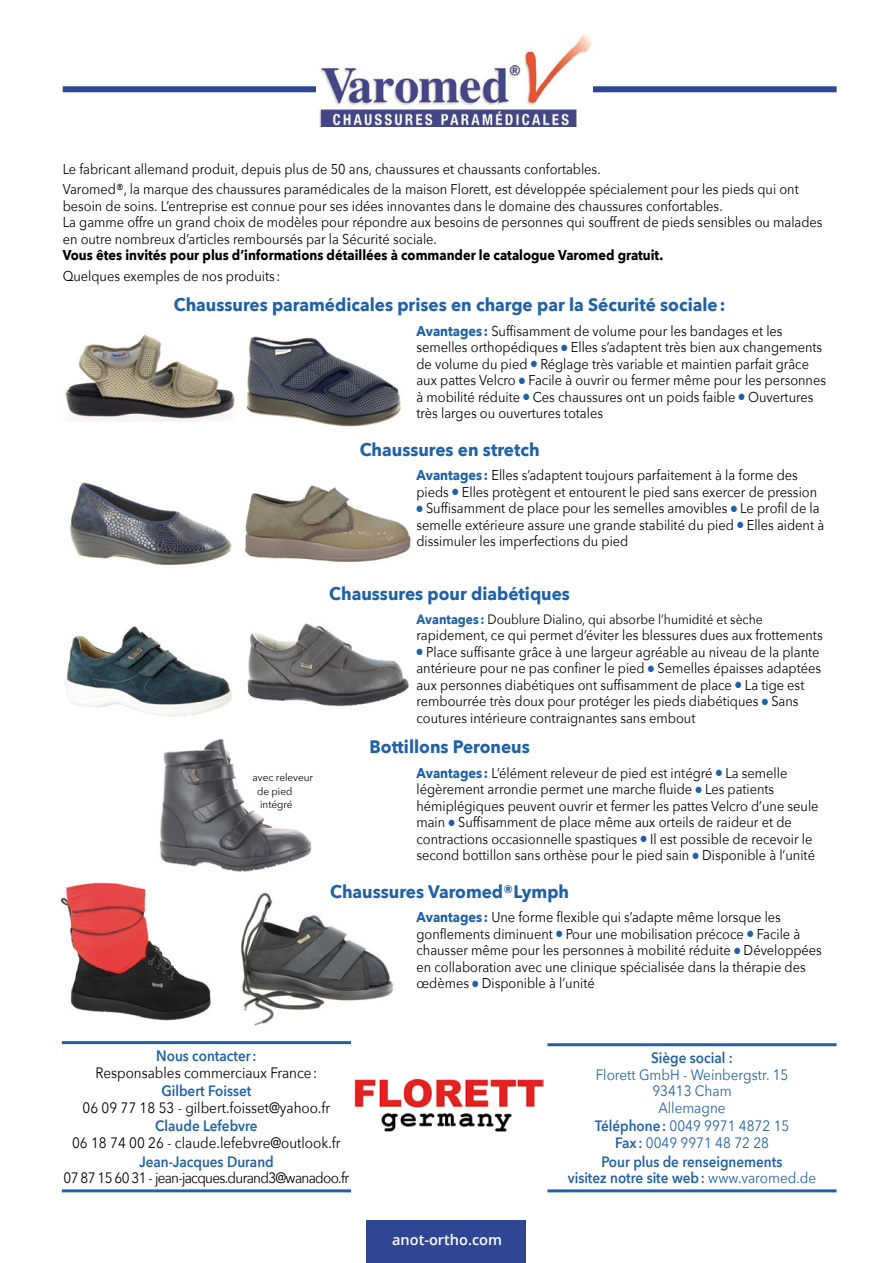
<style>
.page{position:relative;width:893px;height:1263px;background:#fff}
.page>*{position:absolute;margin:0;border:0;box-sizing:border-box;transform-origin:0 0}
.t1{font:700 18px "Avenir Next";color:#2061a7;scale:.95 1}
.t2{font:600 15px/16.5px "Avenir Next";color:#2061a7;text-align:center;scale:.9 1}
.t3{font:15px "Avenir Next";color:#000;scale:.9 1}
.t4{font:15px/16.5px "Avenir Next";color:#2061a7;text-align:center;scale:.9 1}
.t5{font:15px "Avenir Next";letter-spacing:-.05em;color:#000;scale:.9 1}
.t6{font:600 14.55px "Open Sans";color:#fff}
.t7{font:14.25px/16.5px "Avenir Next";color:#000;scale:.9 1}
.t8{font:700 14.25px "Avenir Next";color:#000;scale:.9 1}
.t9{font:13.5px "Avenir Next";color:#000;scale:.9 1}
.t10{font:10.5px/13.5px "Avenir Next";color:#000;scale:.95 1}
.s1{font-weight:700;color:#2061a7}
.s2{color:#2061a7}
.s3{font-weight:600}
.s4{font-weight:400}
</style>
<div class="page">
<hr style="left:547px;top:1043px;width:290px;height:3px;background:#2061a7">
<hr style="left:547px;top:1189px;width:290px;height:3px;background:#2061a7">
<hr style="left:62px;top:1041px;width:289px;height:3px;background:#2061a7">
<hr style="left:62px;top:1189px;width:289px;height:3px;background:#2061a7">
<img style="left:354px;top:1079px;width:189px;height:53px">
<img style="left:65px;top:334px;width:170px;height:88px">
<img style="left:69px;top:482px;width:163px;height:84px">
<img style="left:65px;top:626px;width:167px;height:90px">
<img style="left:60px;top:882px;width:151px;height:138px">
<img style="left:159px;top:738px;width:153px;height:134px">
<img style="left:246px;top:336px;width:155px;height:91px">
<img style="left:245px;top:485px;width:166px;height:77px">
<img style="left:247px;top:623px;width:163px;height:84px">
<img style="left:241px;top:892px;width:153px;height:134px">
<div style="left:63px;top:86px;width:774px;height:6px;background:#2e4694"></div>
<img style="left:316px;top:35px;width:276px;height:92px">
<div style="left:367px;top:1220px;width:159px;height:43px;background:#2e4694"></div>
<p class="t7" style="left:63px;top:158px;width:819px;line-height:20.7px">Le fabricant allemand produit, depuis plus de 50 ans, chaussures et chaussants confortables.<br>Varomed®, la marque des chaussures paramédicales de la maison Florett, est développée spécialement pour les pieds qui ont</p>
<p class="t7" style="left:63px;top:197px;width:846px">besoin de soins. L’entreprise est connue pour ses idées innovantes dans le domaine des chaussures confortables.<br>La gamme offre un grand choix de modèles pour répondre aux besoins de personnes qui souffrent de pieds sensibles ou malades en outre nombreux d’articles remboursés par la Sécurité sociale.</p>
<p class="t8" style="left:63px;top:243px;width:669px">Vous êtes invités pour plus d’informations détaillées à commander le catalogue Varomed gratuit.</p>
<p class="t7" style="left:63px;top:267px;width:243px">Quelques exemples de nos produits :</p>
<p class="t1" style="left:174px;top:289px;width:582px">Chaussures paramédicales prises en charge par la Sécurité sociale:</p>
<p class="t7" style="left:416px;top:322px;width:457px"><span class="s1">Avantages :</span> Suffisamment de volume pour les bandages et les semelles orthopédiques <span class="s2">●</span> Elles s’adaptent très bien aux changements de volume du pied <span class="s2">●</span> Réglage très variable et maintien parfait grâce aux pattes Velcro <span class="s2">●</span> Facile à ouvrir ou fermer même pour les personnes à mobilité réduite <span class="s2">●</span> Ces chaussures ont un poids faible <span class="s2">●</span> Ouvertures très larges ou ouvertures totales</p>
<p class="t1" style="left:360px;top:434px;width:191px">Chaussures en stretch</p>
<p class="t7" style="left:416px;top:466px;width:447px"><span class="s1">Avantages :</span> Elles s’adaptent toujours parfaitement à la forme des pieds <span class="s2">●</span> Elles protègent et entourent le pied sans exercer de pression</p>
<p class="t7" style="left:416px;top:499px;width:454px"><span class="s2">●</span> Suffisamment de place pour les semelles amovibles <span class="s2">●</span> Le profil de la semelle extérieure assure une grande stabilité du pied <span class="s2">●</span> Elles aident à dissimuler les imperfections du pied</p>
<p class="t1" style="left:329px;top:578px;width:255px">Chaussures pour diabétiques</p>
<p class="t9" style="left:416px;top:608px;width:386px"><span class="s1">Avantages :</span> Doublure Dialino, qui absorbe l’humidité et sèche</p>
<p class="t7" style="left:416px;top:627px;width:453px">rapidement, ce qui permet d’éviter les blessures dues aux frottements</p>
<p class="t7" style="left:416px;top:643px;width:451px"><span class="s2">●</span> Place suffisante grâce à une largeur agréable au niveau de la plante antérieure pour ne pas confiner le pied <span class="s2">●</span> Semelles épaisses adaptées aux personnes diabétiques ont suffisamment de place <span class="s2">●</span> La tige est rembourrée très doux pour protéger les pieds diabétiques <span class="s2">●</span> Sans coutures intérieure contraignantes sans embout</p>
<p class="t1" style="left:369px;top:731px;width:170px">Bottillons Peroneus</p>
<p class="t7" style="left:416px;top:764px;width:448px"><span class="s1">Avantages :</span> L’élément releveur de pied est intégré <span class="s2">●</span> La semelle légèrement arrondie permet une marche fluide <span class="s2">●</span> Les patients hémiplégiques peuvent ouvrir et fermer les pattes Velcro d’une seule main <span class="s2">●</span> Suffisamment de place même aux orteils de raideur et de contractions occasionnelle spastiques <span class="s2">●</span> Il est possible de recevoir le second bottillon sans orthèse pour le pied sain <span class="s2">●</span> Disponible à l’unité</p>
<p class="t1" style="left:330px;top:876px;width:253px">Chaussures Varomed®Lymph</p>
<p class="t7" style="left:416px;top:908px;width:452px"><span class="s1">Avantages :</span> Une forme flexible qui s’adapte même lorsque les gonflements diminuent <span class="s2">●</span> Pour une mobilisation précoce <span class="s2">●</span> Facile à chausser même pour les personnes à mobilité réduite <span class="s2">●</span> Développées en collaboration avec une clinique spécialisée dans la thérapie des œdèmes <span class="s2">●</span> Disponible à l’unité</p>
<p class="t10" style="left:257px;top:770px;width:61px;text-indent:-4px">avec releveur de pied intégré</p>
<p class="t2" style="left:156px;top:1047px;width:113px">Nous contacter:</p>
<p class="t3" style="left:95px;top:1060px;width:248px">Responsables commerciaux France:</p>
<p class="t2" style="left:161px;top:1082px;width:101px">Gilbert Foisset</p>
<p class="t3" style="left:83px;top:1095px;width:277px">06 09 77 18 53 - gilbert.foisset@yahoo.fr</p>
<p class="t2" style="left:155px;top:1117px;width:115px">Claude Lefebvre</p>
<p class="t3" style="left:72px;top:1130px;width:300px">06 18 74 00 26 - claude.lefebvre@outlook.fr</p>
<p class="t2" style="left:139px;top:1153px;width:151px">Jean-Jacques Durand</p>
<p class="t5" style="left:64px;top:1165px;width:319px">07 87 15 60 31 - jean-jacques.durand3@wanadoo.fr</p>
<p class="t6" style="left:392px;top:1230px;width:111px">anot-ortho.com</p>
<p class="t2" style="left:651px;top:1049px;width:92px">Siège social :</p>
<p class="t4" style="left:596px;top:1066px;width:216px">Florett GmbH - Weinbergstr. 15<br>93413 Cham<br>Allemagne</p>
<p class="t4" style="left:595px;top:1117px;width:218px"><span class="s3">Téléphone:</span> 0049 9971 4872 15<br><span class="s3">Fax:</span> 0049 9971 48 72 28</p>
<p class="t2" style="left:568px;top:1153px;width:278px">Pour plus de renseignements<br>visitez notre site web: <span class="s4">www.varomed.de</span></p>
</div>
